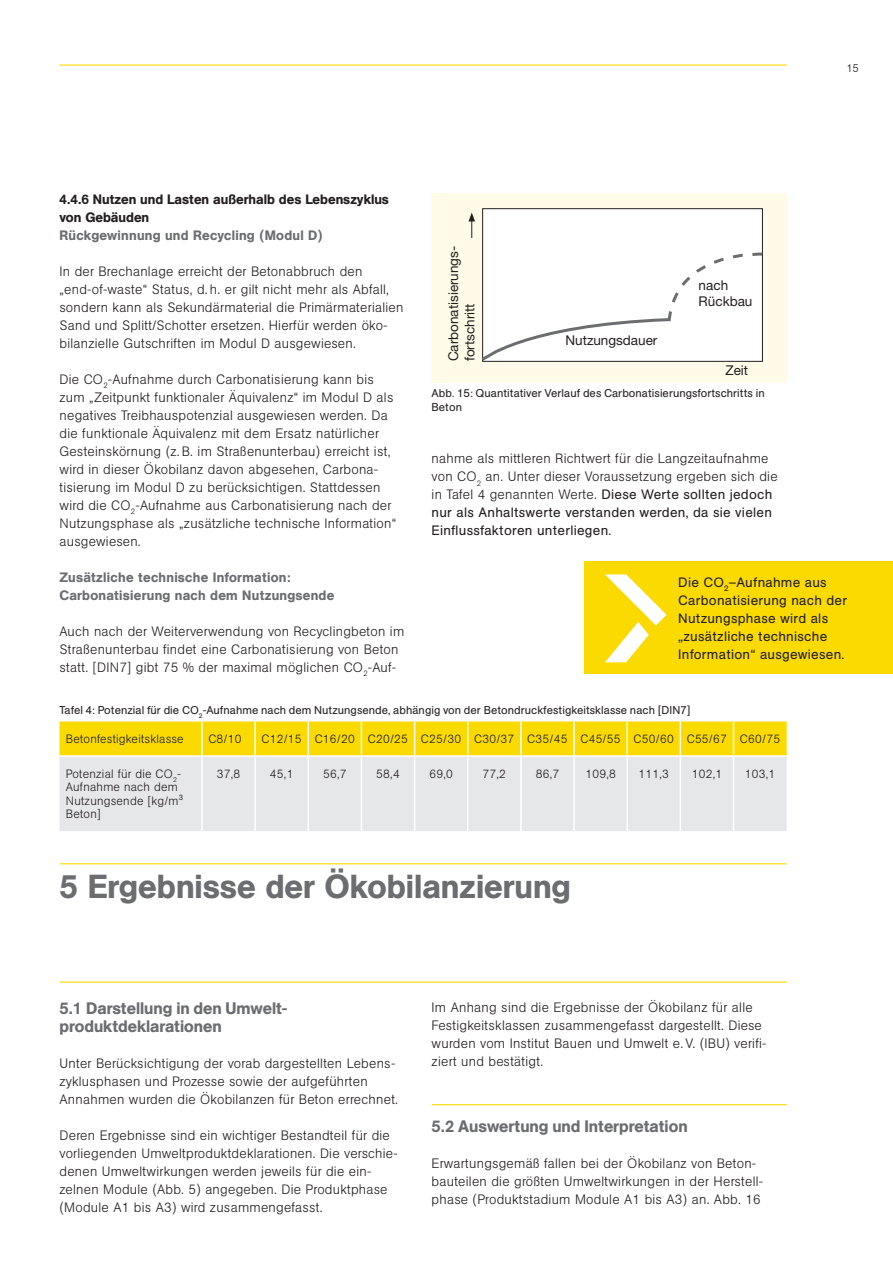
<style>
.page{position:relative;width:893px;height:1263px;background:#fff}
.page>*{position:absolute;margin:0;border:0;box-sizing:border-box;transform-origin:0 0}
.Beton_Headline_Kapitelanfang{font:500 33px "AG Book Pro";color:#6c6d70}
.Beton_Überschrift_2{font:500 16.5px/18px "AG Book Pro";color:#6c6d70}
.Beton_Fließtext{font:300 13.5px/18px "AG Book Pro";letter-spacing:.02em;color:#231f20}
.Beton_Fließtext-2{font:13.5px/18px "AG Book Pro";letter-spacing:.02em;color:#231f20}
.Beton_Fließtext-3{font:500 13.5px/18px "AG Book Pro";letter-spacing:.02em;color:#6c6d70}
._0_1_Kopfzeile_Kapitel_gross{font:13.5px "Helvetica Neue LT Std";color:#231f20}
.Beton_Überschrift_3{font:500 13.5px/18px "AG Book Pro";color:#231f20}
.Beton_Tafeltext{font:300 12px/13.5px "AG Book Pro";letter-spacing:.02em;color:#231f20}
.Beton_Bildunterschrift_7_5_9_Pt{font:11.25px/13.5px "AG Book Pro";letter-spacing:.005em;color:#231f20}
.t1{font:300 11.25px "AG Book Pro";color:#231f20}
.s1{font-weight:400}
</style>
<div class="page">
<div style="left:585px;top:562px;width:308px;height:112px;background:#fada00"></div>
<svg style="left:605px;top:574px;width:61px;height:88px"></svg>
<div style="left:432px;top:193px;width:355px;height:190px;background:#fffbe8"></div>
<div style="left:483px;top:209px;width:279px;height:152px;background:#fff"></div>
<svg style="left:468px;top:212px;width:7px;height:26px"></svg>
<svg style="left:481px;top:250px;width:282px;height:112px"></svg>
<hr style="left:60px;top:981px;width:727px;height:1px;background:#fada00">
<hr style="left:60px;top:863px;width:727px;height:1px;background:#fada00">
<hr style="left:432px;top:1104px;width:355px;height:1px;background:#fada00">
<hr style="left:60px;top:64px;width:727px;height:2px;background:#fada00">
<div style="left:60px;top:721px;width:727px;height:34px;background:#fada00"></div>
<div style="left:60px;top:757px;width:727px;height:74px;background:#e6e7e9"></div>
<hr style="left:201px;top:721px;width:2px;height:34px;background:#fff">
<hr style="left:254px;top:721px;width:2px;height:34px;background:#fff">
<hr style="left:308px;top:721px;width:1px;height:34px;background:#fff">
<hr style="left:361px;top:721px;width:1px;height:34px;background:#fff">
<hr style="left:414px;top:721px;width:1px;height:34px;background:#fff">
<hr style="left:467px;top:721px;width:1px;height:34px;background:#fff">
<hr style="left:520px;top:721px;width:2px;height:34px;background:#fff">
<hr style="left:573px;top:721px;width:2px;height:34px;background:#fff">
<hr style="left:626px;top:721px;width:2px;height:34px;background:#fff">
<hr style="left:680px;top:721px;width:1px;height:34px;background:#fff">
<hr style="left:733px;top:721px;width:1px;height:34px;background:#fff">
<hr style="left:201px;top:757px;width:2px;height:74px;background:#fff">
<hr style="left:254px;top:757px;width:2px;height:74px;background:#fff">
<hr style="left:308px;top:757px;width:1px;height:74px;background:#fff">
<hr style="left:361px;top:757px;width:1px;height:74px;background:#fff">
<hr style="left:414px;top:757px;width:1px;height:74px;background:#fff">
<hr style="left:467px;top:757px;width:1px;height:74px;background:#fff">
<hr style="left:520px;top:757px;width:2px;height:74px;background:#fff">
<hr style="left:573px;top:757px;width:2px;height:74px;background:#fff">
<hr style="left:626px;top:757px;width:2px;height:74px;background:#fff">
<hr style="left:680px;top:757px;width:1px;height:74px;background:#fff">
<hr style="left:733px;top:757px;width:1px;height:74px;background:#fff">
<p class="t1" style="left:846px;top:60px;width:14px">15</p>
<p class="Beton_Überschrift_3" style="left:60px;top:190px;width:331px">4.4.6 Nutzen und Lasten außerhalb des Lebenszyklus von Gebäuden</p>
<p class="Beton_Fließtext-3" style="left:60px;top:226px;width:265px">Rückgewinnung und Recycling (Modul D)</p>
<p class="Beton_Fließtext" style="left:60px;top:262px;width:345px">In der Brechanlage erreicht der Betonabbruch den „end-of-waste“ Status, d. h. er gilt nicht mehr als Abfall, sondern kann als Sekundärmaterial die Primärmaterialien Sand und Splitt/Schotter ersetzen. Hierfür werden öko&shy;bilanzielle Gutschriften im Modul D ausgewiesen.</p>
<p class="Beton_Fließtext" style="left:60px;top:370px;width:338px">Die CO<sub>2</sub>-Aufnahme durch Carbonatisierung kann bis zum „Zeitpunkt funktionaler Äquivalenz“ im Modul D als negatives Treibhauspotenzial ausgewiesen werden. Da die funktionale Äquivalenz mit dem Ersatz natürlicher Gesteinskörnung (z. B. im Straßenunterbau) erreicht ist, wird in dieser Ökobilanz davon abgesehen, Carbona&shy;tisierung im Modul D zu berücksichtigen. Stattdessen wird die CO<sub>2</sub>-Aufnahme aus Carbonatisierung nach der Nutzungsphase als „zusätzliche technische Information“ ausgewiesen.</p>
<p class="Beton_Fließtext-3" style="left:60px;top:568px;width:276px">Zusätzliche technische Information:<br>Carbonatisierung nach dem Nutzungsende</p>
<p class="Beton_Fließtext" style="left:60px;top:622px;width:346px">Auch nach der Weiterverwendung von Recyclingbeton im<br>Straßenunterbau findet eine Carbonatisierung von Beton statt. [DIN7] gibt 75 % der maximal möglichen CO<sub>2</sub>-Auf-</p>
<p class="_0_1_Kopfzeile_Kapitel_gross" style="left:445px;top:361px;width:117px;rotate:-90deg">Carbonatisierungs-</p>
<p class="_0_1_Kopfzeile_Kapitel_gross" style="left:462px;top:361px;width:59px;rotate:-90deg">fortschritt</p>
<p class="_0_1_Kopfzeile_Kapitel_gross" style="left:566px;top:333px;width:93px">Nutzungsdauer</p>
<p class="_0_1_Kopfzeile_Kapitel_gross" style="left:699px;top:277px;width:31px">nach</p>
<p class="_0_1_Kopfzeile_Kapitel_gross" style="left:699px;top:294px;width:55px">Rückbau</p>
<p class="_0_1_Kopfzeile_Kapitel_gross" style="left:725px;top:362px;width:24px">Zeit</p>
<p class="Beton_Bildunterschrift_7_5_9_Pt" style="left:432px;top:387px;width:335px">Abb. 15: Quantitativer Verlauf des Carbonatisierungsfortschritts in<br>Beton</p>
<p class="Beton_Fließtext" style="left:432px;top:449px;width:348px">nahme als mittleren Richtwert für die Langzeitaufnahme von CO<sub>2</sub> an. Unter dieser Voraussetzung ergeben sich die in Tafel 4 genannten Werte. <span class="s1">Diese Werte sollten jedoch nur als Anhaltswerte verstanden werden, da sie vielen Einflussfaktoren unterliegen.</span></p>
<p class="Beton_Fließtext-2" style="left:678px;top:573px;width:170px">Die CO<sub>2</sub>–Aufnahme aus<br>Carbonatisierung nach der<br>Nutzungsphase wird als „zusätzliche technische<br>Information“ ausgewiesen.</p>
<p class="Beton_Bildunterschrift_7_5_9_Pt" style="left:60px;top:703px;width:633px">Tafel 4: Potenzial für die CO<sub>2</sub>-Aufnahme nach dem Nutzungsende, abhängig von der Betondruckfestigkeitsklasse nach [DIN7]</p>
<p class="Beton_Tafeltext" style="left:66px;top:732px;width:119px">Betonfestigkeitsklasse</p>
<p class="Beton_Tafeltext" style="left:208px;top:732px;width:35px">C8/10</p>
<p class="Beton_Tafeltext" style="left:261px;top:732px;width:42px">C12/15</p>
<p class="Beton_Tafeltext" style="left:315px;top:732px;width:42px">C16/20</p>
<p class="Beton_Tafeltext" style="left:368px;top:732px;width:42px">C20/25</p>
<p class="Beton_Tafeltext" style="left:421px;top:732px;width:42px">C25/30</p>
<p class="Beton_Tafeltext" style="left:474px;top:732px;width:42px">C30/37</p>
<p class="Beton_Tafeltext" style="left:527px;top:732px;width:42px">C35/45</p>
<p class="Beton_Tafeltext" style="left:580px;top:732px;width:42px">C45/55</p>
<p class="Beton_Tafeltext" style="left:634px;top:732px;width:42px">C50/60</p>
<p class="Beton_Tafeltext" style="left:687px;top:732px;width:42px">C55/67</p>
<p class="Beton_Tafeltext" style="left:740px;top:732px;width:42px">C60/75</p>
<p class="Beton_Tafeltext" style="left:66px;top:767px;width:119px">Potenzial für die CO<sub>2</sub>-<br>Aufnahme nach dem<br>Nutzungsende [kg/m³<br>Beton]</p>
<p class="Beton_Tafeltext" style="left:217px;top:767px;width:25px">37,8</p>
<p class="Beton_Tafeltext" style="left:270px;top:767px;width:25px">45,1</p>
<p class="Beton_Tafeltext" style="left:323px;top:767px;width:25px">56,7</p>
<p class="Beton_Tafeltext" style="left:376px;top:767px;width:25px">58,4</p>
<p class="Beton_Tafeltext" style="left:429px;top:767px;width:25px">69,0</p>
<p class="Beton_Tafeltext" style="left:483px;top:767px;width:25px">77,2</p>
<p class="Beton_Tafeltext" style="left:536px;top:767px;width:25px">86,7</p>
<p class="Beton_Tafeltext" style="left:585px;top:767px;width:32px">109,8</p>
<p class="Beton_Tafeltext" style="left:639px;top:767px;width:32px">111,3</p>
<p class="Beton_Tafeltext" style="left:692px;top:767px;width:32px">102,1</p>
<p class="Beton_Tafeltext" style="left:745px;top:767px;width:32px">103,1</p>
<p class="Beton_Headline_Kapitelanfang" style="left:60px;top:865px;width:513px">5 Ergebnisse der Ökobilanzierung</p>
<p class="Beton_Überschrift_2" style="left:60px;top:999px;width:230px">5.1 Darstellung in den Umwelt&shy;produktdeklarationen</p>
<p class="Beton_Fließtext" style="left:60px;top:1054px;width:340px">Unter Berücksichtigung der vorab dargestellten Lebens&shy;zyklusphasen und Prozesse sowie der aufgeführten<br>Annahmen wurden die Ökobilanzen für Beton errechnet.</p>
<p class="Beton_Fließtext" style="left:60px;top:1126px;width:340px">Deren Ergebnisse sind ein wichtiger Bestandteil für die vorliegenden Umweltproduktdeklarationen. Die verschie&shy;denen Umweltwirkungen werden jeweils für die ein&shy;zelnen Module (Abb. 5) angegeben. Die Produktphase (Module A1 bis A3) wird zusammengefasst.</p>
<p class="Beton_Fließtext" style="left:432px;top:998px;width:336px">Im Anhang sind die Ergebnisse der Ökobilanz für alle Festigkeitsklassen zusammengefasst dargestellt. Diese wurden vom Institut Bauen und Umwelt e. V. (IBU) verifi&shy;ziert und bestätigt.</p>
<p class="Beton_Überschrift_2" style="left:432px;top:1116px;width:258px">5.2 Auswertung und Interpretation</p>
<p class="Beton_Fließtext" style="left:432px;top:1154px;width:333px">Erwartungsgemäß fallen bei der Ökobilanz von Beton&shy;bauteilen die größten Umweltwirkungen in der Herstell&shy;phase (Produktstadium Module A1 bis A3) an. Abb. 16</p>
</div>
